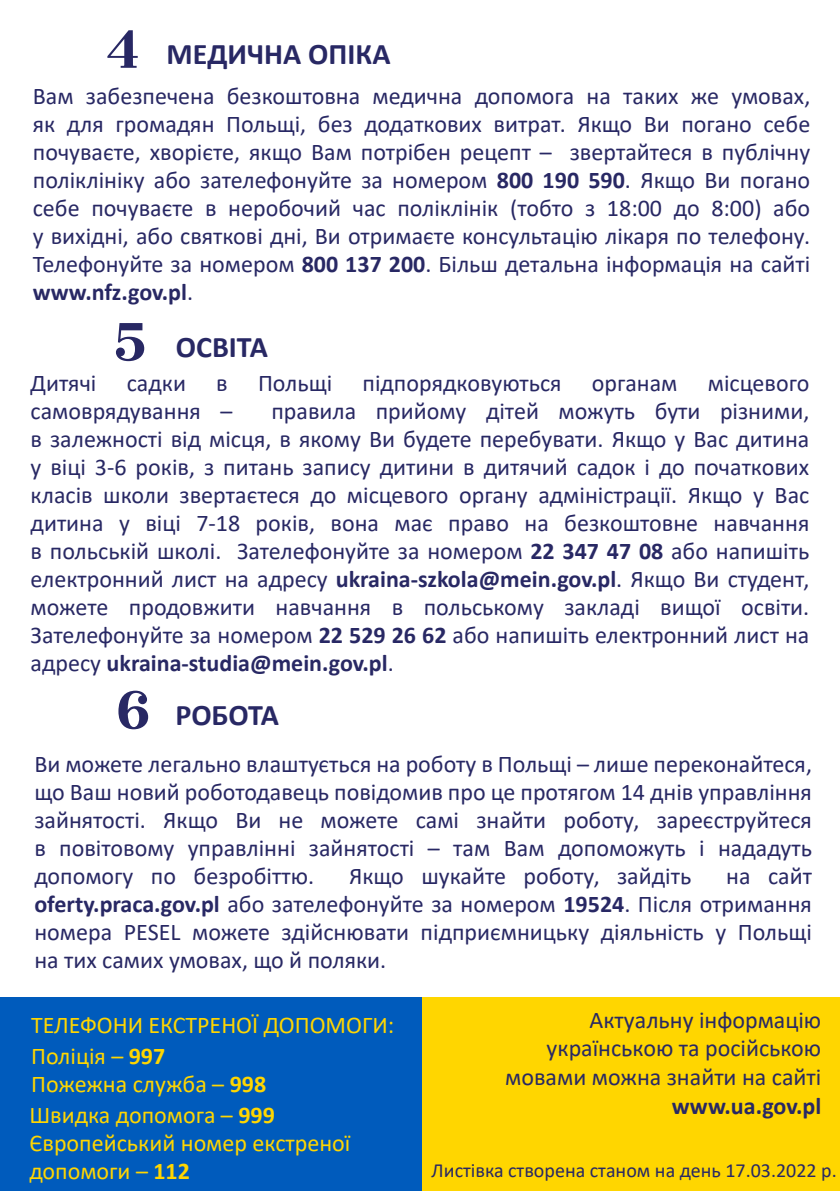
<style>
.page{position:relative;width:840px;height:1191px;background:#fff}
.page>*{position:absolute;margin:0;border:0;box-sizing:border-box;transform-origin:0 0}
.t1{font:700 56px "Brygada 1918";color:#282864}
.t2{font:700 30px "Calibri";color:#282864}
.t3{font:24px/28px "Calibri";color:#282864;text-align:justify}
.t4{font:24px/31px "Calibri";color:#ffd600}
.t5{font:700 24px "Calibri";color:#282864}
.t6{font:20px "Calibri";color:#282864}
.s1{font-family:"Brygada 1918";font-size:56px}
.s2{font-weight:700}
</style>
<div class="page">
<div style="left:0;top:997px;width:839px;height:194px;background:#ffd600"></div>
<div style="left:0;top:997px;width:421px;height:194px;background:#005bbc"></div>
<p class="t2" style="left:106px;top:33px;width:286px"><span class="s1">4</span> МЕДИЧНА ОПІКА</p>
<p class="t3" style="left:33px;top:81px;width:778px">Вам забезпечена безкоштовна медична допомога на таких же умовах, як для громадян Польщі, без додаткових витрат. Якщо Ви погано себе почуваєте, хворієте, якщо Вам потрібен рецепт – звертайтеся в публічну поліклініку або зателефонуйте за номером <span class="s2">800 190 590</span>. Якщо Ви погано себе почуваєте в неробочий час поліклінік (тобто з 18:00 до 8:00) або у вихідні, або святкові дні, Ви отримаєте консультацію лікаря по телефону.<br>Телефонуйте за номером <span class="s2">800 137 200</span>. Більш детальна інформація на сайті <span class="s2">www.nfz.gov.pl</span>.</p>
<h1 class="t1" style="left:113px;top:310px;width:35px">5</h1>
<p class="t2" style="left:176px;top:326px;width:93px">ОСВІТА</p>
<p class="t3" style="left:31px;top:369px;width:67px">Дитячі</p>
<p class="t3" style="left:127px;top:369px;width:61px">садки</p>
<p class="t3" style="left:216px;top:369px;width:13px">в</p>
<p class="t3" style="left:258px;top:369px;width:76px">Польщі</p>
<p class="t3" style="left:362px;top:369px;width:200px">підпорядковуються</p>
<p class="t3" style="left:591px;top:369px;width:87px">органам</p>
<p class="t3" style="left:707px;top:369px;width:103px">місцевого</p>
<p class="t3" style="left:31px;top:397px;width:203px">самоврядування –</p>
<p class="t3" style="left:31px;top:397px;width:779px;text-indent:240px">правила прийому дітей можуть бути різними, в залежності від місця, в якому Ви будете перебувати. Якщо у Вас дитина у віці 3-6 років, з питань запису дитини в дитячий садок і до початкових класів школи звертаєтеся до місцевого органу адміністрації. Якщо у Вас дитина у віці 7-18 років, вона має право на безкоштовне навчання в польській школі. Зателефонуйте за номером <span class="s2">22 347 47 08</span> або напишіть електронний лист на адресу <span class="s2">ukraina-szkola@mein.gov.pl</span>. Якщо Ви студент, можете продовжити навчання в польському закладі вищої освіти.<br>Зателефонуйте за номером <span class="s2">22 529 26 62</span> або напишіть електронний лист на адресу <span class="s2">ukraina-studia@mein.gov.pl</span>.</p>
<h1 class="t1" style="left:116px;top:678px;width:36px">6</h1>
<p class="t2" style="left:175px;top:693px;width:105px">РОБОТА</p>
<p class="t3" style="left:34px;top:749px;width:778px">Ви можете легально влаштується на роботу в Польщі – лише переконайтеся, що Ваш новий роботодавець повідомив про це протягом 14 днів управління зайнятості. Якщо Ви не можете самі знайти роботу, зареєструйтеся в повітовому управлінні зайнятості – там Вам допоможуть і нададуть допомогу по безробіттю.</p>
<p class="t3" style="left:349px;top:861px;width:343px">Якщо шукайте роботу, зайдіть</p>
<p class="t3" style="left:34px;top:861px;width:778px;text-indent:691px">на сайт <span class="s2">oferty.praca.gov.pl</span> або зателефонуйте за номером <span class="s2">19524</span>. Після отримання номера PESEL можете здійснювати підприємницьку діяльність у Польщі на тих самих умовах, що й поляки.</p>
<p class="t4" style="left:31px;top:1009px;width:364px">ТЕЛЕФОНИ ЕКСТРЕНОЇ ДОПОМОГИ:<br>Поліція – <span class="s2">997</span></p>
<p class="t4" style="left:29px;top:1068px;width:247px">Пожежна служба – <span class="s2">998<br></span>Швидка допомога – <span class="s2">999</span></p>
<p class="t4" style="left:29px;top:1128px;width:322px;line-height:28px">Європейський номер екстреної допомоги – <span class="s2">112</span></p>
<p class="t3" style="left:505px;top:1004px;width:317px;line-height:28.8px;text-align:right">Актуальну інформацію українською та російською мовами можна знайти на сайті</p>
<p class="t5" style="left:671px;top:1089px;width:151px">www.ua.gov.pl</p>
<p class="t6" style="left:431px;top:1156px;width:406px">Листівка створена станом на день 17.03.2022 p.</p>
</div>
